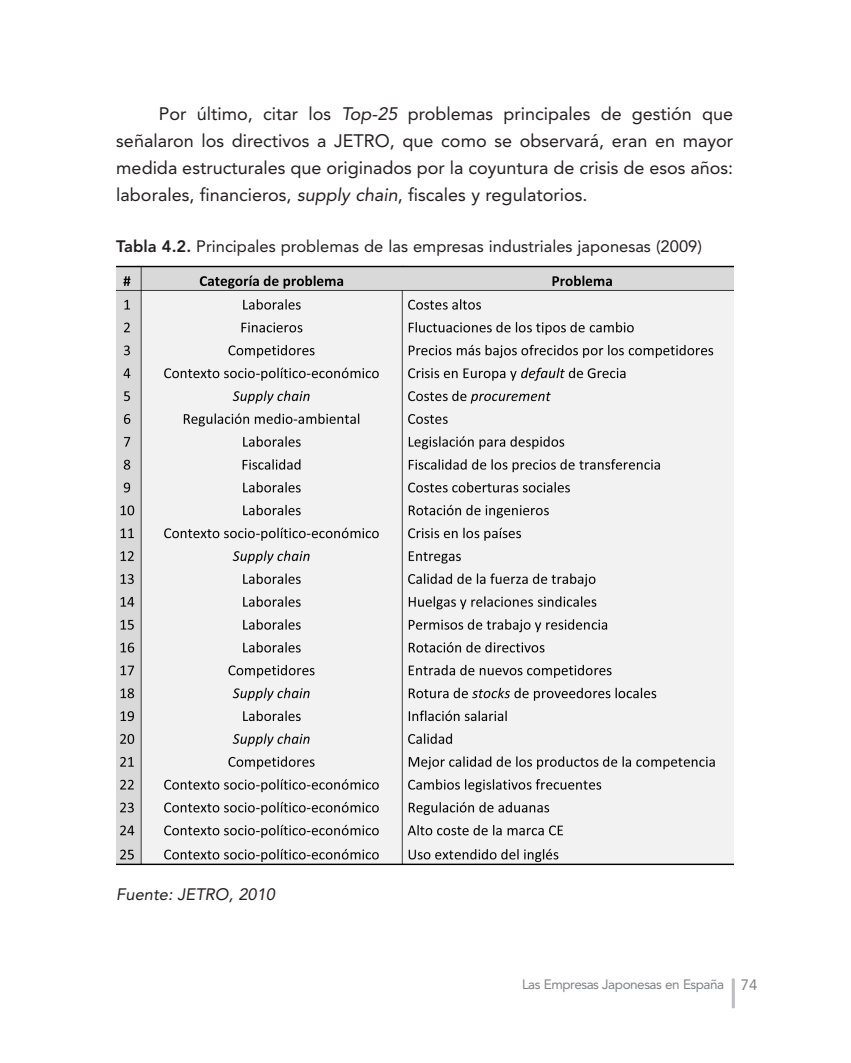
<style>
.page{position:relative;width:851px;height:1063px;background:#fff}
.page>*{position:absolute;margin:0;border:0;box-sizing:border-box;transform-origin:0 0}
.t1{font:18px/27px "Avenir LT Std";color:#231f20;text-align:justify}
.t2{font:16.5px "Avenir LT Std";color:#231f20}
.t3{font:italic 16.5px "Avenir LT Std";color:#231f20}
.t4{font:13.5px "Avenir LT Std";letter-spacing:-.035em;color:#808285}
.s1{font-style:italic}
.s2{font-weight:800}
.s3{font-size:15px}
</style>
<div class="page">
<img style="left:116px;top:265px;width:617px;height:601px">
<hr style="left:731px;top:978px;width:3px;height:30px;background:#bcbdc0">
<p class="t1" style="left:116px;top:102px;width:618px;text-indent:43px">Por último, citar los <span class="s1">Top-25</span> problemas principales de gestión que señalaron los directivos a JETRO, que como se observará, eran en mayor medida estructurales que originados por la coyuntura de crisis de esos años: laborales, financieros, <span class="s1">supply chain</span>, fiscales y regulatorios.</p>
<p class="t2" style="left:116px;top:239px;width:587px"><span class="s2">Tabla 4.2.</span> Principales problemas de las empresas industriales japonesas (2009)</p>
<p class="t3" style="left:116px;top:887px;width:160px">Fuente: JETRO, 2010</p>
<p class="t4" style="left:522px;top:978px;width:237px">Las Empresas Japonesas en España <span class="s3">74</span></p>
</div>
